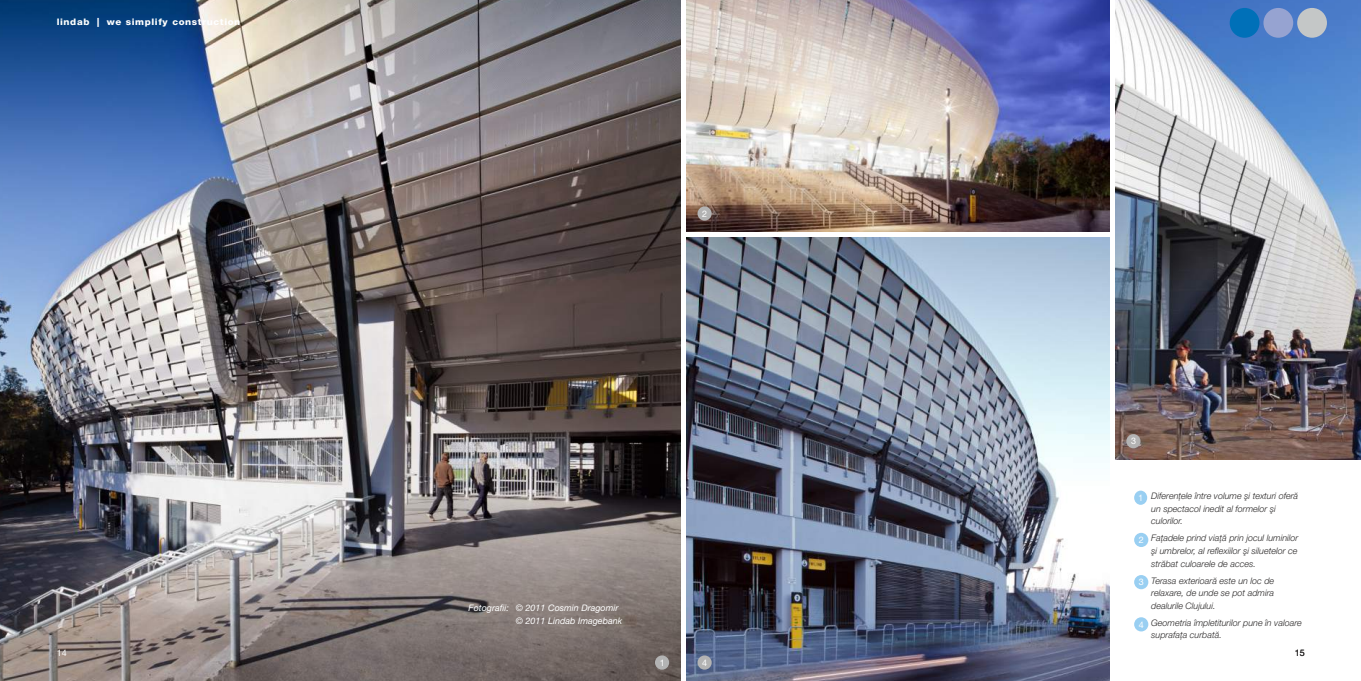
<style>
.page{position:relative;width:1361px;height:681px;background:#fff}
.page>*{position:absolute;margin:0;border:0;box-sizing:border-box;transform-origin:0 0}
.t1{font:italic 300 9px/12.6px "Helvetica Neue LT Pro";color:#2b2929}
.t2{font:italic 9px/13.7px "Helvetica Neue LT Pro";color:#fff}
.t3{font:800 9px "Helvetica Neue LT Pro";letter-spacing:.065em;color:#fff;scale:1.07 1}
.t4{font:9px "Helvetica Neue LT Pro";color:#fff}
.t5{font:9px "Helvetica Neue LT Pro";color:#2b2929}
.s1{font-weight:400;font-style:normal;color:#fff}
</style>
<div class="page">
<img style="left:1115px;top:0;width:246px;height:459px">
<img style="left:0;top:0;width:680px;height:680px">
<div style="left:1297px;top:8px;width:30px;height:30px;background:#c4c7c7;border-radius:50%"></div>
<div style="left:1263px;top:8px;width:30px;height:30px;background:#96a3d1;border-radius:50%"></div>
<div style="left:1229px;top:8px;width:30px;height:30px;background:#0070b8;border-radius:50%"></div>
<div style="left:655px;top:655px;width:14px;height:14px;background:#b3b3b3;border-radius:50%"></div>
<img style="left:686px;top:237px;width:423px;height:443px">
<div style="left:1134px;top:617px;width:14px;height:14px;background:#99cff2;border-radius:50%"></div>
<div style="left:1134px;top:574px;width:14px;height:15px;background:#99cff2;border-radius:50%"></div>
<div style="left:1134px;top:532px;width:14px;height:14px;background:#99cff2;border-radius:50%"></div>
<div style="left:1134px;top:490px;width:13px;height:14px;background:#99cff2;border-radius:50%"></div>
<img style="left:686px;top:0;width:423px;height:232px">
<div style="left:697px;top:206px;width:14px;height:14px;background:#b3b3b3;border-radius:50%"></div>
<div style="left:1126px;top:434px;width:14px;height:14px;background:#b3b3b3;border-radius:50%"></div>
<div style="left:697px;top:655px;width:14px;height:14px;background:#b3b3b3;border-radius:50%"></div>
<p class="t3" style="left:57px;top:19px;width:173px">lindab | we simplify construction</p>
<p class="t4" style="left:57px;top:649px;width:12px">14</p>
<p class="t4" style="left:702px;top:210px;width:7px">2</p>
<p class="t2" style="left:516px;top:601px;width:108px;text-indent:-47px">Fotografii: © 2011 Cosmin Dragomir © 2011 Lindab Imagebank</p>
<p class="t4" style="left:660px;top:659px;width:7px">1</p>
<p class="t4" style="left:702px;top:659px;width:7px">4</p>
<p class="t4" style="left:1131px;top:437px;width:7px">3</p>
<p class="t1" style="left:1151px;top:490px;width:148px;text-indent:-13px"><span class="s1">1</span> Diferenţele între volume şi texturi oferă un spectacol inedit al formelor şi culorilor.</p>
<p class="t1" style="left:1151px;top:533px;width:149px;text-align:justify;text-indent:-12px"><span class="s1">2</span> Faţadele prind viaţă prin jocul luminilor şi umbrelor, al reflexiilor şi siluetelor ce străbat culoarele de acces.</p>
<p class="t1" style="left:1151px;top:575px;width:124px;text-align:justify;text-indent:-12px"><span class="s1">3</span> Terasa exterioară este un loc de relaxare, de unde se pot admira dealurile Clujului.</p>
<p class="t1" style="left:1151px;top:617px;width:152px;text-indent:-12px"><span class="s1">4</span> Geometria împletiturilor pune în valoare suprafaţa curbată.</p>
<p class="t5" style="left:1294px;top:649px;width:12px">15</p>
</div>
